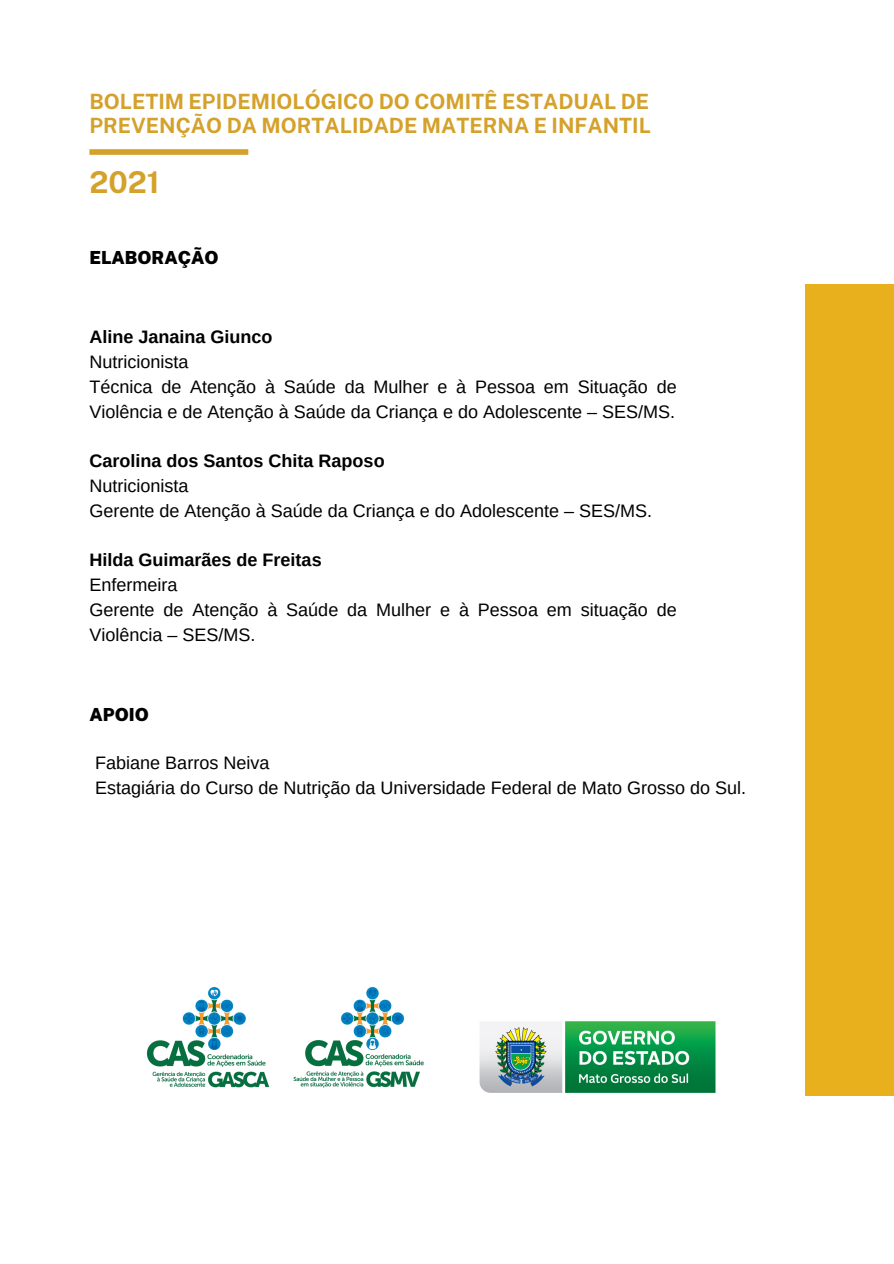
<style>
.page{position:relative;width:894px;height:1264px;background:#fff}
.page>*{position:absolute;margin:0;border:0;box-sizing:border-box;transform-origin:0 0}
.t1{font:700 30px "Public Sans";color:#d4a12b}
.t2{font:700 21px/23.7px "Public Sans";color:#d4a12b}
.t3{font:18px/24.8px "Arimo";color:#000}
.t4{font:700 18px "Arimo";color:#000}
.t5{font:900 18px "Public Sans";color:#000}
</style>
<div class="page">
<div style="left:804px;top:284px;width:89px;height:811px;background:#e9b01d"></div>
<div style="left:89px;top:149px;width:159px;height:6px;background:#d4a12b"></div>
<img style="left:479px;top:1021px;width:237px;height:72px">
<img style="left:146px;top:986px;width:278px;height:102px">
<p class="t2" style="left:89px;top:90px;width:562px">BOLETIM EPIDEMIOLÓGICO DO COMITÊ ESTADUAL DE<br>PREVENÇÃO DA MORTALIDADE MATERNA E INFANTIL</p>
<h1 class="t1" style="left:89px;top:164px;width:72px">2021</h1>
<p class="t5" style="left:89px;top:247px;width:131px">ELABORAÇÃO</p>
<p class="t4" style="left:89px;top:327px;width:184px">Aline Janaina Giunco</p>
<p class="t3" style="left:89px;top:349px;width:588px">Nutricionista<br>Técnica de Atenção à Saúde da Mulher e à Pessoa em Situação de<br>Violência e de Atenção à Saúde da Criança e do Adolescente – SES/MS.</p>
<p class="t4" style="left:89px;top:451px;width:296px">Carolina dos Santos Chita Raposo</p>
<p class="t3" style="left:89px;top:473px;width:564px">Nutricionista<br>Gerente de Atenção à Saúde da Criança e do Adolescente – SES/MS.</p>
<p class="t4" style="left:89px;top:550px;width:234px">Hilda Guimarães de Freitas</p>
<p class="t3" style="left:89px;top:572px;width:588px">Enfermeira<br>Gerente de Atenção à Saúde da Mulher e à Pessoa em situação de<br>Violência – SES/MS.</p>
<p class="t5" style="left:89px;top:704px;width:61px">APOIO</p>
<p class="t3" style="left:95px;top:750px;width:652px">Fabiane Barros Neiva<br>Estagiária do Curso de Nutrição da Universidade Federal de Mato Grosso do Sul.</p>
</div>
